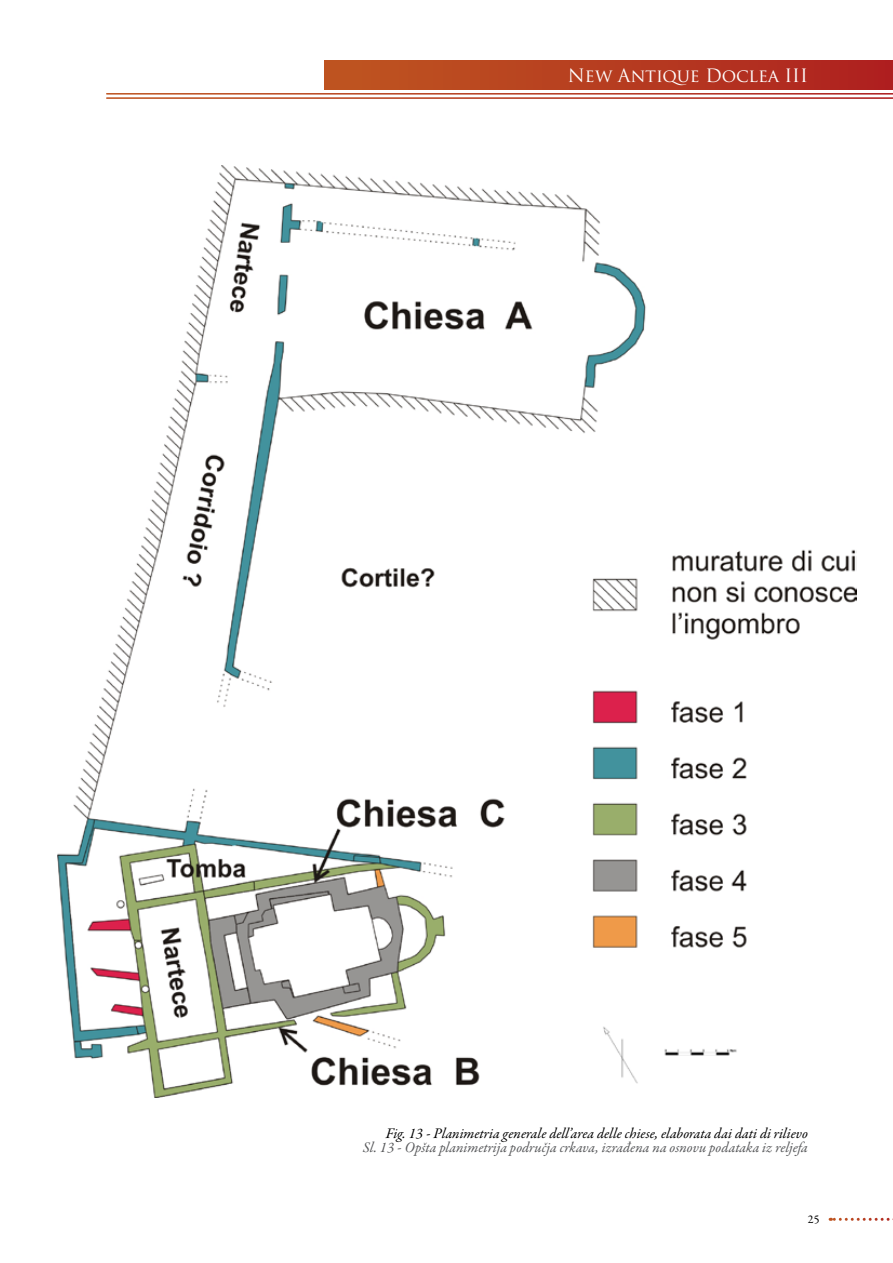
<style>
.page{position:relative;width:893px;height:1263px;background:#fff}
.page>*{position:absolute;margin:0;border:0;box-sizing:border-box;transform-origin:0 0}
.t1{font:18px "Trajan Pro";letter-spacing:-.01em;color:#fff}
.t2{font:italic 14.85px "Garamond Premr Pro";color:#000}
.t3{font:italic 14.85px "Garamond Premr Pro";color:#58595b}
.t4{font:12px "Garamond Premr Pro";color:#000}
</style>
<div class="page">
<div style="left:325px;top:60px;width:568px;height:30px;background:linear-gradient(to right,#bf5720,#ae211f)"></div>
<svg style="left:830px;top:1218px;width:63px;height:3px"></svg>
<img style="left:58px;top:166px;width:798px;height:931px">
<p class="t1" style="left:568px;top:64px;width:241px">New Antique Doclea III</p>
<p class="t2" style="left:386px;top:1123px;width:424px">Fig. 13 - Planimetria generale dell’area delle chiese, elaborata dai dati di rilievo</p>
<p class="t3" style="left:363px;top:1138px;width:447px">Sl. 13 - Opšta planimetrija područja crkava, izrađena na osnovu podataka iz reljefa</p>
<p class="t4" style="left:808px;top:1212px;width:13px">25</p>
</div>
